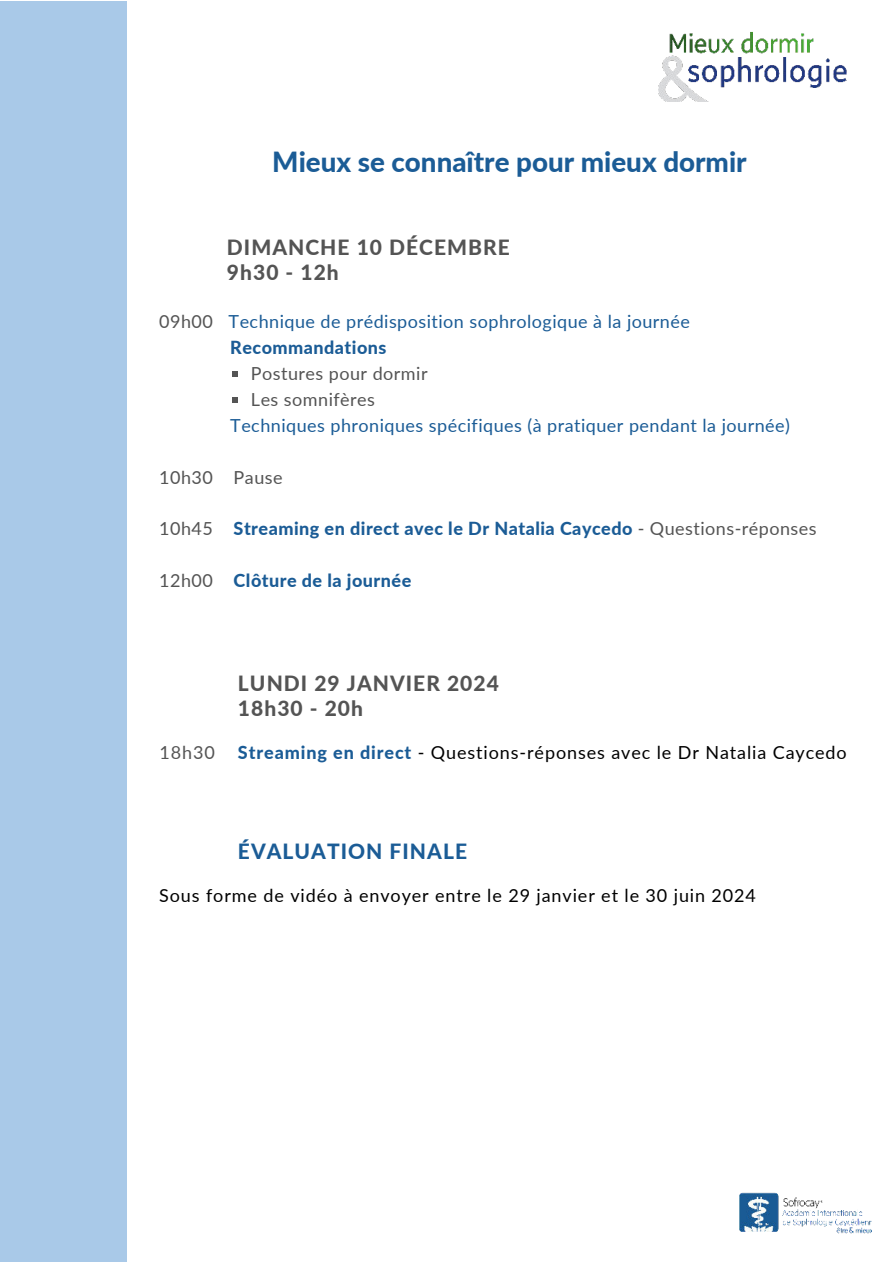
<style>
.page{position:relative;width:893px;height:1264px;background:#fff}
.page>*{position:absolute;margin:0;border:0;box-sizing:border-box;transform-origin:0 0}
.t1{font:800 27.75px "Lato";color:#1b5c96}
.t2{font:800 21px/24.8px "Lato";letter-spacing:.05em;color:#545454}
.t3{font:800 21px "Lato";letter-spacing:.05em;color:#1b5c96}
.t4{font:18px/25.8px "Lato";letter-spacing:.025em;color:#1b5c96}
.t5{font:18px "Lato";letter-spacing:.05em;color:#000}
.t6{font:800 18px "Lato";letter-spacing:.025em;color:#1b5c96}
.t7{font:18px/25.8px "Lato";letter-spacing:.025em;color:#545454}
.s1{color:#545454}
.s2{font-weight:800}
.s3{font-weight:400;color:#545454}
.s4{font-weight:800;color:#1b5c96}
</style>
<div class="page">
<div style="left:0;top:1px;width:126px;height:1260px;background:#a9c9e8"></div>
<img style="left:658px;top:31px;width:189px;height:71px">
<img style="left:739px;top:1192px;width:132px;height:42px">
<svg style="left:232px;top:371px;width:6px;height:6px"></svg>
<svg style="left:232px;top:397px;width:6px;height:5px"></svg>
<h1 class="t1" style="left:272px;top:142px;width:476px">Mieux se connaître pour mieux dormir</h1>
<p class="t2" style="left:227px;top:234px;width:284px">DIMANCHE 10 DÉCEMBRE<br>9h30 - 12h</p>
<p class="t4" style="left:230px;top:308px;width:461px;text-indent:-71px"><span class="s1">09h00</span> T echnique de prédisposition sophrologique à la journée<br><span class="s2">Recommandations</span></p>
<p class="t7" style="left:251px;top:360px;width:178px">Postures pour dormir<br>Les somnifères</p>
<p class="t4" style="left:230px;top:411px;width:561px">Techniques phroniques spécifiques (à pratiquer pendant la journée)</p>
<p class="t7" style="left:159px;top:463px;width:125px">10h30 Pause</p>
<p class="t6" style="left:159px;top:515px;width:658px"><span class="s3">10h45</span> Streaming en direct avec le Dr Natalia Caycedo <span class="s3">- Questions-réponses</span></p>
<p class="t6" style="left:159px;top:567px;width:253px"><span class="s3">12h00</span> Clôture de la journée</p>
<p class="t2" style="left:238px;top:670px;width:262px">LUNDI 29 JANVIER 2024<br>18h30 - 20h</p>
<p class="t7" style="left:160px;top:739px;width:57px">18h30</p>
<p class="t5" style="left:238px;top:739px;width:610px"><span class="s4">Streaming en direct</span> - Questions-réponses avec le Dr Natalia Caycedo</p>
<p class="t3" style="left:238px;top:835px;width:230px">ÉVALUATION FINALE</p>
<p class="t5" style="left:159px;top:882px;width:598px">Sous forme de vidéo à envoyer entre le 29 janvier et le 30 juin 2024</p>
</div>
